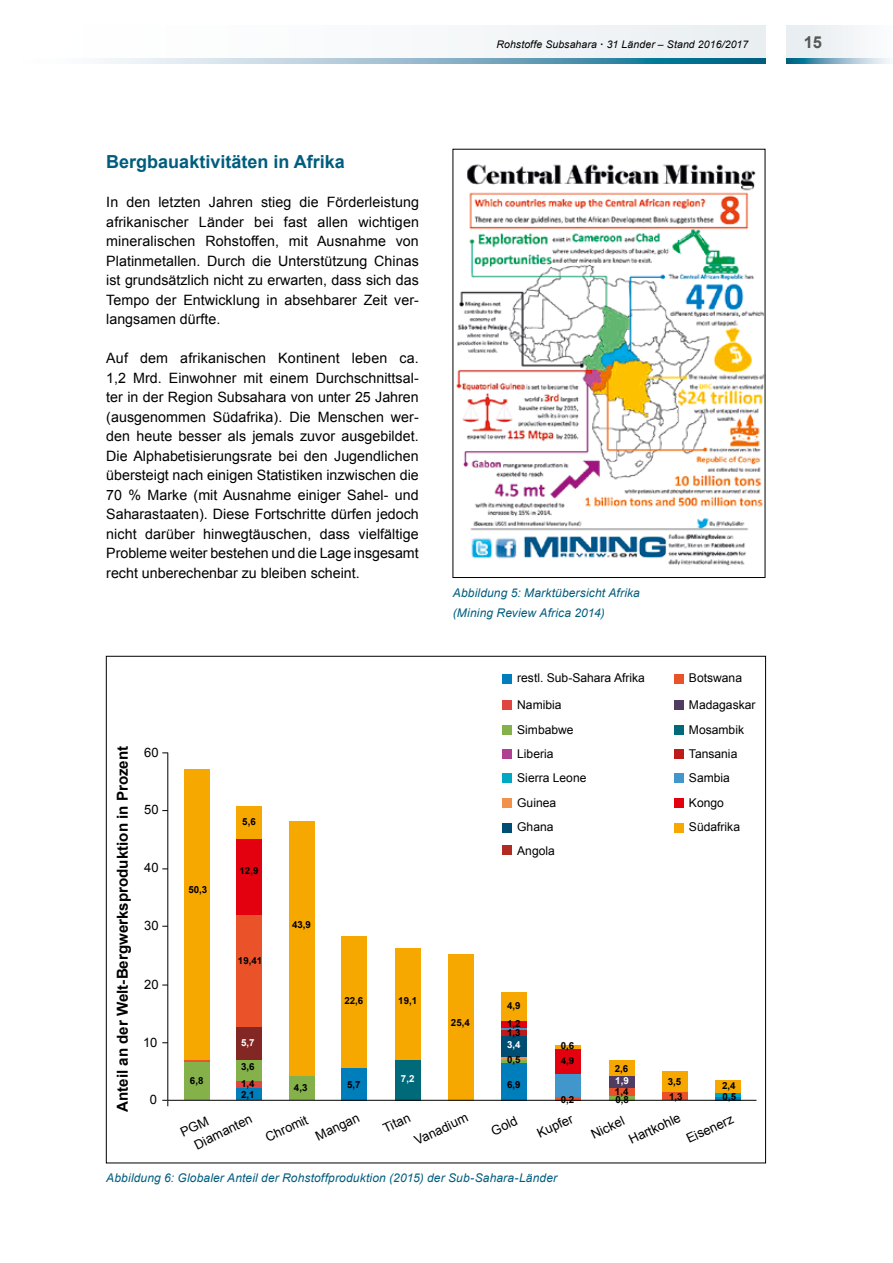
<style>
.page{position:relative;width:893px;height:1263px;background:#fff}
.page>*{position:absolute;margin:0;border:0;box-sizing:border-box;transform-origin:0 0}
.t1{font:700 18px "Arial";color:#005d7e}
.t2{font:700 16.5px "Arial";color:#565656}
.t3{font:700 15.15px "Arial";color:#000}
.t4{font:14.25px/19.5px "Arial";color:#000;text-align:justify}
.t5{font:12.9px/24.5px "Arial";color:#000}
.t6{font:12.15px/24.6px "Arial";color:#000}
.t7{font:italic 12px/19.5px "Arial";letter-spacing:.01em;color:#005d7e}
.t8{font:italic 10.5px "Arial";letter-spacing:.01em;color:#000}
.t9{font:700 9.75px/17.9px "Arial";color:#000}
.t10{font:700 9.75px "Arial";color:#fff}
.s1{font-weight:700;font-style:normal}
</style>
<div class="page">
<div style="left:0;top:26px;width:765px;height:38px;background:linear-gradient(to right,#fff,#ebf0f2)"></div>
<svg style="left:0;top:58px;width:765px;height:6px"></svg>
<div style="left:787px;top:26px;width:106px;height:38px;background:#f0f3f5"></div>
<svg style="left:787px;top:58px;width:92px;height:6px"></svg>
<img style="left:456px;top:164px;width:307px;height:402px">
<div style="left:184px;top:1061px;width:26px;height:39px;background:#84b149"></div>
<svg style="left:184px;top:1060px;width:26px;height:1px"></svg>
<div style="left:184px;top:769px;width:26px;height:291px;background:#f7a800"></div>
<div style="left:609px;top:1060px;width:26px;height:16px;background:#f7a800"></div>
<div style="left:609px;top:1087px;width:26px;height:9px;background:#ea5329"></div>
<div style="left:609px;top:1076px;width:26px;height:11px;background:#503c61"></div>
<svg style="left:609px;top:1096px;width:26px;height:4px"></svg>
<hr style="left:662px;top:1091px;width:26px;height:2px;background:#00697a">
<div style="left:662px;top:1071px;width:26px;height:20px;background:#f7a800"></div>
<div style="left:662px;top:1093px;width:26px;height:7px;background:#ea5329"></div>
<div style="left:715px;top:1079px;width:26px;height:14px;background:#f7a800"></div>
<hr style="left:715px;top:1097px;width:26px;height:3px;background:#007dbb">
<hr style="left:715px;top:1093px;width:26px;height:4px;background:#00a8c3">
<hr style="left:167px;top:753px;width:1px;height:347px;background:#000">
<div style="left:674px;top:700px;width:10px;height:10px;background:#503c61"></div>
<div style="left:674px;top:725px;width:10px;height:10px;background:#00697a"></div>
<div style="left:674px;top:749px;width:10px;height:10px;background:#bd1a1a"></div>
<div style="left:674px;top:773px;width:10px;height:10px;background:#4197cb"></div>
<div style="left:674px;top:798px;width:10px;height:10px;background:#e3000f"></div>
<div style="left:674px;top:823px;width:10px;height:9px;background:#f7a800"></div>
<div style="left:502px;top:749px;width:10px;height:10px;background:#b04091"></div>
<div style="left:502px;top:773px;width:10px;height:10px;background:#00a8c3"></div>
<div style="left:502px;top:798px;width:10px;height:10px;background:#f0924b"></div>
<div style="left:502px;top:823px;width:10px;height:9px;background:#004d74"></div>
<div style="left:502px;top:845px;width:10px;height:10px;background:#b22b22"></div>
<div style="left:674px;top:674px;width:10px;height:10px;background:#ea5329"></div>
<div style="left:502px;top:674px;width:10px;height:10px;background:#007dbb"></div>
<div style="left:502px;top:700px;width:10px;height:10px;background:#df4641"></div>
<div style="left:502px;top:725px;width:10px;height:10px;background:#84b149"></div>
<div style="left:289px;top:821px;width:26px;height:255px;background:#f7a800"></div>
<div style="left:289px;top:1076px;width:26px;height:24px;background:#84b149"></div>
<div style="left:341px;top:936px;width:25px;height:132px;background:#f7a800"></div>
<div style="left:341px;top:1068px;width:25px;height:32px;background:#007dbb"></div>
<div style="left:395px;top:949px;width:26px;height:111px;background:#f7a800"></div>
<div style="left:395px;top:1060px;width:26px;height:40px;background:#00697a"></div>
<div style="left:448px;top:954px;width:26px;height:146px;background:#f7a800"></div>
<svg style="left:501px;top:1059px;width:26px;height:4px"></svg>
<div style="left:501px;top:1029px;width:26px;height:7px;background:#bd1a1a"></div>
<div style="left:501px;top:1020px;width:26px;height:8px;background:#e3000f"></div>
<div style="left:501px;top:992px;width:26px;height:28px;background:#f7a800"></div>
<hr style="left:501px;top:1056px;width:26px;height:3px;background:#f0924b">
<svg style="left:501px;top:1028px;width:26px;height:1px"></svg>
<div style="left:501px;top:1036px;width:26px;height:20px;background:#004d74"></div>
<div style="left:501px;top:1063px;width:26px;height:37px;background:#007dbb"></div>
<div style="left:555px;top:1048px;width:26px;height:26px;background:#e3000f"></div>
<hr style="left:555px;top:1097px;width:26px;height:3px;background:#ea5329">
<hr style="left:555px;top:1045px;width:26px;height:3px;background:#f7a800">
<div style="left:555px;top:1074px;width:26px;height:23px;background:#4197cb"></div>
<div style="left:236px;top:1080px;width:26px;height:8px;background:#df4641"></div>
<div style="left:236px;top:1060px;width:26px;height:20px;background:#84b149"></div>
<div style="left:236px;top:1027px;width:26px;height:33px;background:#822724"></div>
<div style="left:236px;top:914px;width:26px;height:113px;background:#ea5329"></div>
<div style="left:236px;top:839px;width:26px;height:75px;background:#e3000f"></div>
<div style="left:236px;top:806px;width:26px;height:33px;background:#f7a800"></div>
<div style="left:236px;top:1088px;width:26px;height:12px;background:#007dbb"></div>
<hr style="left:168px;top:1100px;width:588px;height:1px;background:#000">
<p class="t8" style="left:496px;top:37px;width:253px">Rohstoffe Subsahara <span class="s1">·</span> 31 Länder – Stand 2016/2017</p>
<p class="t2" style="left:804px;top:31px;width:20px">15</p>
<p class="t1" style="left:106px;top:150px;width:240px">Bergbauaktivitäten in Afrika</p>
<p class="t4" style="left:106px;top:193px;width:314px">In den letzten Jahren stieg die Förderleistung afrikanischer Länder bei fast allen wichtigen mineralischen Rohstoffen, mit Ausnahme von Platinmetallen. Durch die Unterstützung Chinas ist grundsätzlich nicht zu erwarten, dass sich das Tempo der Entwicklung in absehbarer Zeit ver&shy;langsamen dürfte.</p>
<p class="t4" style="left:106px;top:349px;width:314px">Auf dem afrikanischen Kontinent leben ca.<br>1,2 Mrd. Einwohner mit einem Durchschnittsal&shy;ter in der Region Subsahara von unter 25 Jahren (ausgenommen Südafrika). Die Menschen wer&shy;den heute besser als jemals zuvor ausgebildet.<br>Die Alphabetisierungsrate bei den Jugendlichen übersteigt nach einigen Statistiken inzwischen die 70 % Marke (mit Ausnahme einiger Sahel- und Saharastaaten). Diese Fortschritte dürfen jedoch nicht darüber hinwegtäuschen, dass vielfältige Probleme weiter bestehen und die Lage insgesamt recht unberechenbar zu bleiben scheint.</p>
<p class="t3" style="left:113px;top:1112px;width:368px;rotate:-90deg">Anteil an der Welt-Bergwerksproduktion in Prozent</p>
<p class="t5" style="left:144px;top:740px;width:16px">60</p>
<p class="t5" style="left:144px;top:798px;width:16px">50</p>
<p class="t5" style="left:144px;top:856px;width:16px">40</p>
<p class="t5" style="left:144px;top:913px;width:16px">30</p>
<p class="t5" style="left:144px;top:972px;width:16px">20</p>
<p class="t5" style="left:143px;top:1030px;width:16px">10</p>
<p class="t5" style="left:150px;top:1087px;width:9px">0</p>
<p class="t9" style="left:188px;top:881px;width:20px">50,3</p>
<p class="t9" style="left:190px;top:1072px;width:15px">6,8</p>
<p class="t9" style="left:242px;top:813px;width:15px">5,6</p>
<p class="t9" style="left:240px;top:862px;width:20px">12,9</p>
<p class="t9" style="left:238px;top:952px;width:26px">19,41</p>
<p class="t10" style="left:241px;top:1036px;width:15px">5,7</p>
<p class="t9" style="left:241px;top:1058px;width:15px;line-height:17.4px">3,6<br>1,4</p>
<p class="t9" style="left:241px;top:1086px;width:15px">2,1</p>
<p class="t9" style="left:292px;top:916px;width:20px">43,9</p>
<p class="t9" style="left:344px;top:992px;width:20px">22,6</p>
<p class="t9" style="left:398px;top:992px;width:20px">19,1</p>
<p class="t9" style="left:294px;top:1079px;width:15px">4,3</p>
<p class="t9" style="left:347px;top:1076px;width:15px">5,7</p>
<p class="t10" style="left:401px;top:1072px;width:15px">7,2</p>
<p class="t7" style="left:453px;top:584px;width:188px">Abbildung 5: Marktübersicht Afrika (Mining Review Africa 2014)</p>
<p class="t6" style="left:517px;top:665px;width:129px;line-height:26.4px">restl. Sub-Sahara Afrika<br>Namibia</p>
<p class="t6" style="left:517px;top:717px;width:58px">Simbabwe</p>
<p class="t6" style="left:517px;top:741px;width:71px">Liberia<br>Sierra Leone<br>Guinea</p>
<p class="t6" style="left:517px;top:814px;width:39px;line-height:24px">Ghana<br>Angola</p>
<p class="t6" style="left:689px;top:666px;width:55px">Botswana</p>
<p class="t6" style="left:689px;top:692px;width:68px">Madagaskar<br>Mosambik<br>Tansania<br>Sambia<br>Kongo</p>
<p class="t6" style="left:689px;top:814px;width:53px">Südafrika</p>
<p class="t9" style="left:451px;top:1013px;width:20px">25,4</p>
<p class="t9" style="left:507px;top:997px;width:15px">4,9<br>1,2</p>
<p class="t9" style="left:507px;top:1024px;width:15px">1,3</p>
<p class="t10" style="left:507px;top:1038px;width:15px">3,4</p>
<p class="t9" style="left:507px;top:1051px;width:15px">0,5</p>
<p class="t9" style="left:507px;top:1076px;width:15px">6,9</p>
<p class="t9" style="left:561px;top:1037px;width:15px">0,6</p>
<p class="t9" style="left:561px;top:1052px;width:15px">4,9</p>
<p class="t9" style="left:561px;top:1091px;width:15px">0,2</p>
<p class="t9" style="left:615px;top:1060px;width:15px">2,6</p>
<p class="t10" style="left:615px;top:1074px;width:15px">1,9</p>
<p class="t9" style="left:615px;top:1088px;width:16px;line-height:8.1px">1,4<br>0,8</p>
<p class="t9" style="left:669px;top:1088px;width:15px">1,3</p>
<p class="t9" style="left:668px;top:1072px;width:15px">3,5</p>
<p class="t9" style="left:722px;top:1080px;width:15px;line-height:11.2px">2,4<br>0,5</p>
<p class="t5" style="left:261px;top:1127px;width:47px;rotate:-25deg">Chromit</p>
<p class="t5" style="left:190px;top:1134px;width:64px;rotate:-26deg">Diamanten</p>
<p class="t5" style="left:311px;top:1125px;width:48px;rotate:-25deg">Mangan</p>
<p class="t5" style="left:400px;top:1108px;width:59px;text-indent:-23px;rotate:-25deg">Titan<br>Vanadium</p>
<p class="t5" style="left:487px;top:1120px;width:29px;rotate:-25deg">Gold</p>
<p class="t5" style="left:533px;top:1123px;width:40px;rotate:-25deg">Kupfer</p>
<p class="t5" style="left:616px;top:1112px;width:57px;line-height:20.7px;text-indent:-32px;rotate:-25deg">Nickel<br>Hartkohle</p>
<p class="t5" style="left:682px;top:1128px;width:52px;rotate:-25deg">Eisenerz</p>
<p class="t7" style="left:106px;top:1169px;width:452px">Abbildung 6: Globaler Anteil der Rohstoffproduktion (2015) der Sub-Sahara-Länder</p>
</div>
